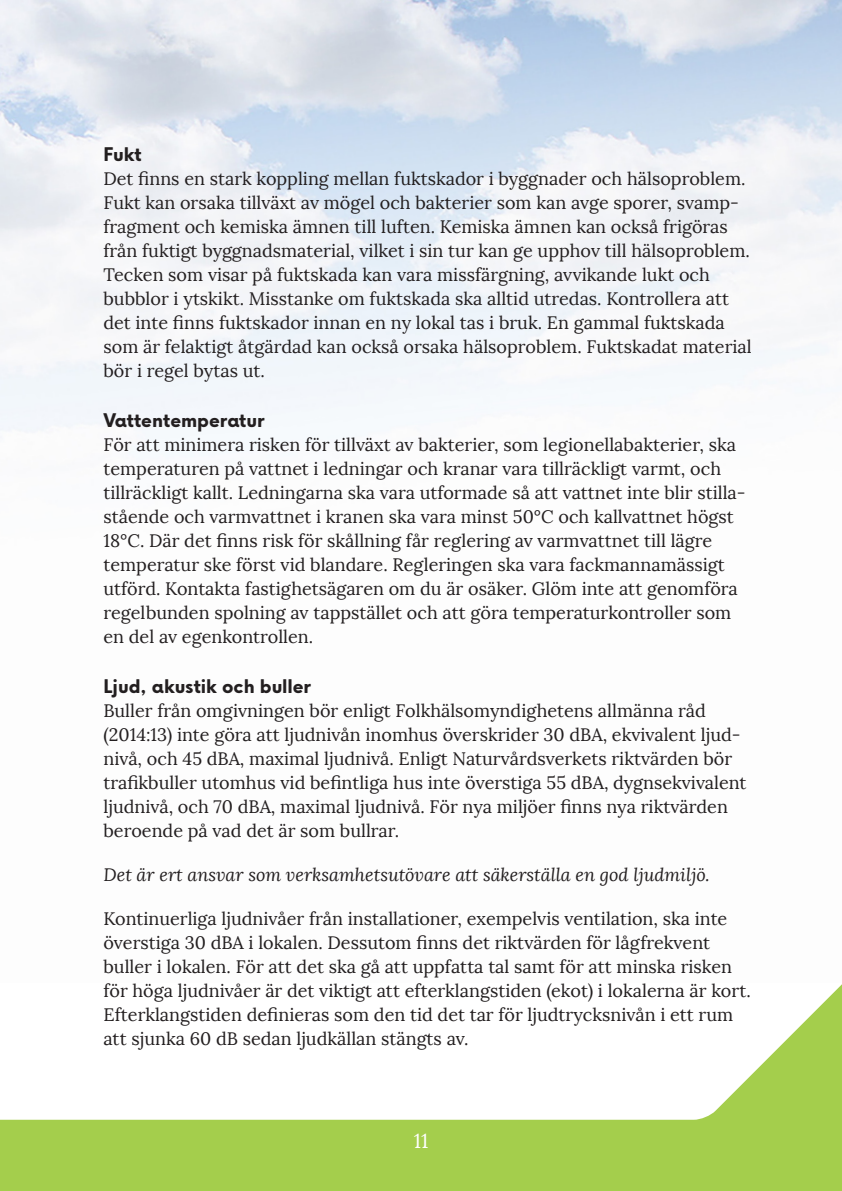
<style>
.page{position:relative;width:842px;height:1191px;background:#fff}
.page>*{position:absolute;margin:0;border:0;box-sizing:border-box;transform-origin:0 0}
.t1{font:20px "Lora";color:#fff}
.Brödtext{font:18px/24px "Lora";color:#231f20}
.Brödtext-2{font:italic 18px "Lora";color:#231f20}
.Ingress{font:700 18px "Vaxjo Now";letter-spacing:-.005em;color:#231f20}
</style>
<div class="page">
<div style="left:0;top:872px;width:842px;height:319px;background:#a4ce4c"></div>
<svg style="left:0;top:982px;width:842px;height:137px;background:#f7fbf0"></svg>
<img style="left:0;top:0;width:842px;height:982px">
<p class="Ingress" style="left:103px;top:141px;width:40px">Fukt</p>
<p class="Brödtext" style="left:103px;top:167px;width:650px">Det finns en stark koppling mellan fuktskador i byggnader och hälsoproblem.<br>Fukt kan orsaka tillväxt av mögel och bakterier som kan avge sporer, svamp&shy;fragment och kemiska ämnen till luften. Kemiska ämnen kan också frigöras från fuktigt byggnadsmaterial, vilket i sin tur kan ge upphov till hälsoproblem.<br>Tecken som visar på fuktskada kan vara missfärgning, avvikande lukt och bubblor i ytskikt. Misstanke om fuktskada ska alltid utredas. Kontrollera att det inte finns fuktskador innan en ny lokal tas i bruk. En gammal fuktskada som är felaktigt åtgärdad kan också orsaka hälsoproblem. Fuktskadat material bör i regel bytas ut.</p>
<p class="Ingress" style="left:103px;top:407px;width:163px">Vattentemperatur</p>
<p class="Brödtext" style="left:103px;top:433px;width:634px">För att minimera risken för tillväxt av bakterier, som legionellabakterier, ska temperaturen på vattnet i ledningar och kranar vara tillräckligt varmt, och</p>
<p class="Brödtext" style="left:103px;top:481px;width:644px">tillräckligt kallt. Ledningarna ska vara utformade så att vattnet inte blir stilla&shy;stående och varmvattnet i kranen ska vara minst 50°C och kallvattnet högst<br>18°C. Där det finns risk för skållning får reglering av varmvattnet till lägre</p>
<p class="Brödtext" style="left:103px;top:553px;width:636px">temperatur ske först vid blandare. Regleringen ska vara fackmannamässigt utförd. Kontakta fastighetsägaren om du är osäker. Glöm inte att genomföra regelbunden spolning av tappstället och att göra temperaturkontroller som</p>
<p class="Brödtext" style="left:103px;top:625px;width:211px">en del av egenkontrollen.</p>
<p class="Ingress" style="left:103px;top:673px;width:209px">Ljud, akustik och buller</p>
<p class="Brödtext" style="left:103px;top:699px;width:645px">Buller från omgivningen bör enligt Folkhälsomyndighetens allmänna råd (2014:13) inte göra att ljudnivån inomhus överskrider 30 dBA, ekvivalent ljud&shy;nivå, och 45 dBA, maximal ljudnivå. Enligt Naturvårdsverkets riktvärden bör trafikbuller utomhus vid befintliga hus inte överstiga 55 dBA, dygnsekvivalent ljudnivå, och 70 dBA, maximal ljudnivå. För nya miljöer finns nya riktvärden beroende på vad det är som bullrar.</p>
<p class="Brödtext-2" style="left:103px;top:864px;width:608px">Det är ert ansvar som verksamhetsutövare att säkerställa en god ljudmiljö.</p>
<p class="Brödtext" style="left:103px;top:907px;width:625px">Kontinuerliga ljudnivåer från installationer, exempelvis ventilation, ska inte överstiga 30 dBA i lokalen. Dessutom finns det riktvärden för lågfrekvent</p>
<p class="Brödtext" style="left:103px;top:955px;width:649px">buller i lokalen. För att det ska gå att uppfatta tal samt för att minska risken för höga ljudnivåer är det viktigt att efterklangstiden (ekot) i lokalerna är kort.<br>Efterklangstiden definieras som den tid det tar för ljudtrycksnivån i ett rum</p>
<p class="Brödtext" style="left:103px;top:1027px;width:367px">att sjunka 60 dB sedan ljudkällan stängts av.</p>
<p class="t1" style="left:414px;top:1128px;width:16px">11</p>
</div>
